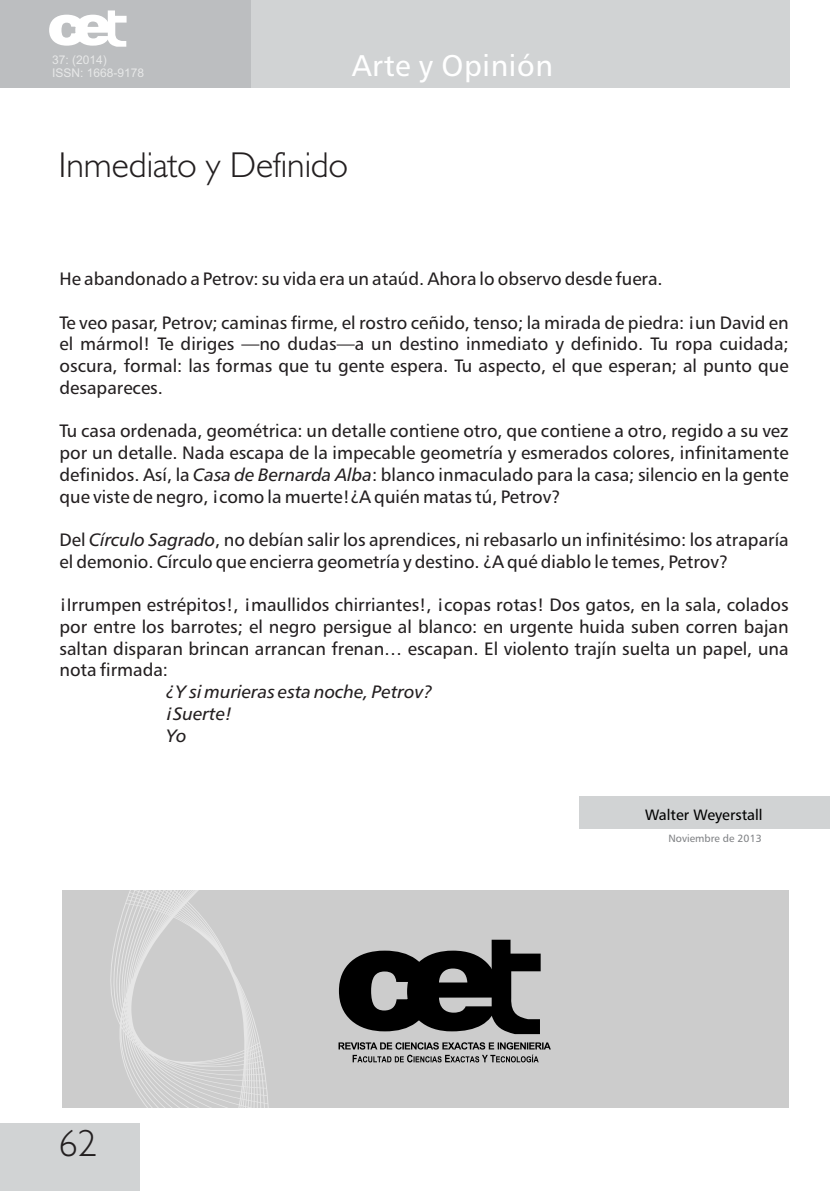
<style>
.page{position:relative;width:830px;height:1191px;background:#fff}
.page>*{position:absolute;margin:0;border:0;box-sizing:border-box;transform-origin:0 0}
.t1{font:300 37.8px "Humanist 521 BT";color:#231f20}
.t2{font:300 36px "Humanist 521 BT";color:#231f20}
.t3{font:30px "Humanist 777 BT Roman B";letter-spacing:.02em;color:#fff}
.t4{font:18px/21.8px "Humanist 777 BT Roman B";color:#231f20;text-align:justify}
.t5{font:18px/21.8px "Humanist 777 BT Italic B";color:#231f20}
.t6{font:15px "Humanist 777 BT Roman B";color:#000}
.t7{font:12px/13.4px "Arial";color:#e7e8e8}
.t8{font:10.5px "Humanist 777 BT Roman B";color:#808285}
.s1{font-family:"Humanist 777 BT Italic B"}
</style>
<div class="page">
<div style="left:0;top:0;width:258px;height:88px;background:#bcbec0"></div>
<div style="left:252px;top:0;width:537px;height:88px;background:#d1d3d4"></div>
<div style="left:579px;top:796px;width:250px;height:33px;background:#d1d3d4"></div>
<svg style="left:49px;top:10px;width:77px;height:37px"></svg>
<div style="left:0;top:1123px;width:139px;height:68px;background:#d1d3d4"></div>
<div style="left:62px;top:890px;width:726px;height:217px;background:#ccc"></div>
<svg style="left:110px;top:890px;width:159px;height:217px"></svg>
<svg style="left:339px;top:939px;width:201px;height:95px"></svg>
<svg style="left:338px;top:1042px;width:212px;height:20px"></svg>
<p class="t7" style="left:52px;top:54px;width:94px">37: (2014)<br>ISSN: 1668-9178</p>
<h3 class="t3" style="left:351px;top:53px;width:203px">Arte y Opinión</h3>
<h2 class="t2" style="left:58px;top:150px;width:291px">Inmediato y Definido</h2>
<p class="t4" style="left:59px;top:270px;width:604px">He abandonado a Petrov: su vida era un ataúd. Ahora lo observo desde fuera.</p>
<p class="t4" style="left:59px;top:313px;width:730px">Te veo pasar, Petrov; caminas firme, el rostro ceñido, tenso; la mirada de piedra: ¡un David en el mármol! Te diriges —no dudas—a un destino inmediato y definido. Tu ropa cuidada; oscura, formal: las formas que tu gente espera. Tu aspecto, el que esperan; al punto que desapareces.</p>
<p class="t4" style="left:59px;top:422px;width:730px">Tu casa ordenada, geométrica: un detalle contiene otro, que contiene a otro, regido a su vez por un detalle. Nada escapa de la impecable geometría y esmerados colores, infinitamente definidos. Así, la <span class="s1">Casa de Bernarda Alba</span>: blanco inmaculado para la casa; silencio en la gente que viste de negro, ¡como la muerte!¿A quién matas tú, Petrov?</p>
<p class="t4" style="left:59px;top:530px;width:730px">Del <span class="s1">Círculo Sagrado</span>, no debían salir los aprendices, ni rebasarlo un infinitésimo: los atraparía el demonio. Círculo que encierra geometría y destino. ¿A qué diablo le temes, Petrov?</p>
<p class="t4" style="left:59px;top:595px;width:730px">¡Irrumpen estrépitos!, ¡maullidos chirriantes!, ¡copas rotas! Dos gatos, en la sala, colados por entre los barrotes; el negro persigue al blanco: en urgente huida suben corren bajan saltan disparan brincan arrancan frenan… escapan. El violento trajín suelta un papel, una nota firmada:</p>
<p class="t5" style="left:166px;top:682px;width:268px">¿Y si murieras esta noche, Petrov? ¡Suerte!<br>Yo</p>
<h1 class="t1" style="left:59px;top:1127px;width:40px">62</h1>
<p class="t6" style="left:644px;top:808px;width:119px">Walter Weyerstall</p>
<p class="t8" style="left:668px;top:833px;width:95px">Noviembre de 2013</p>
</div>
